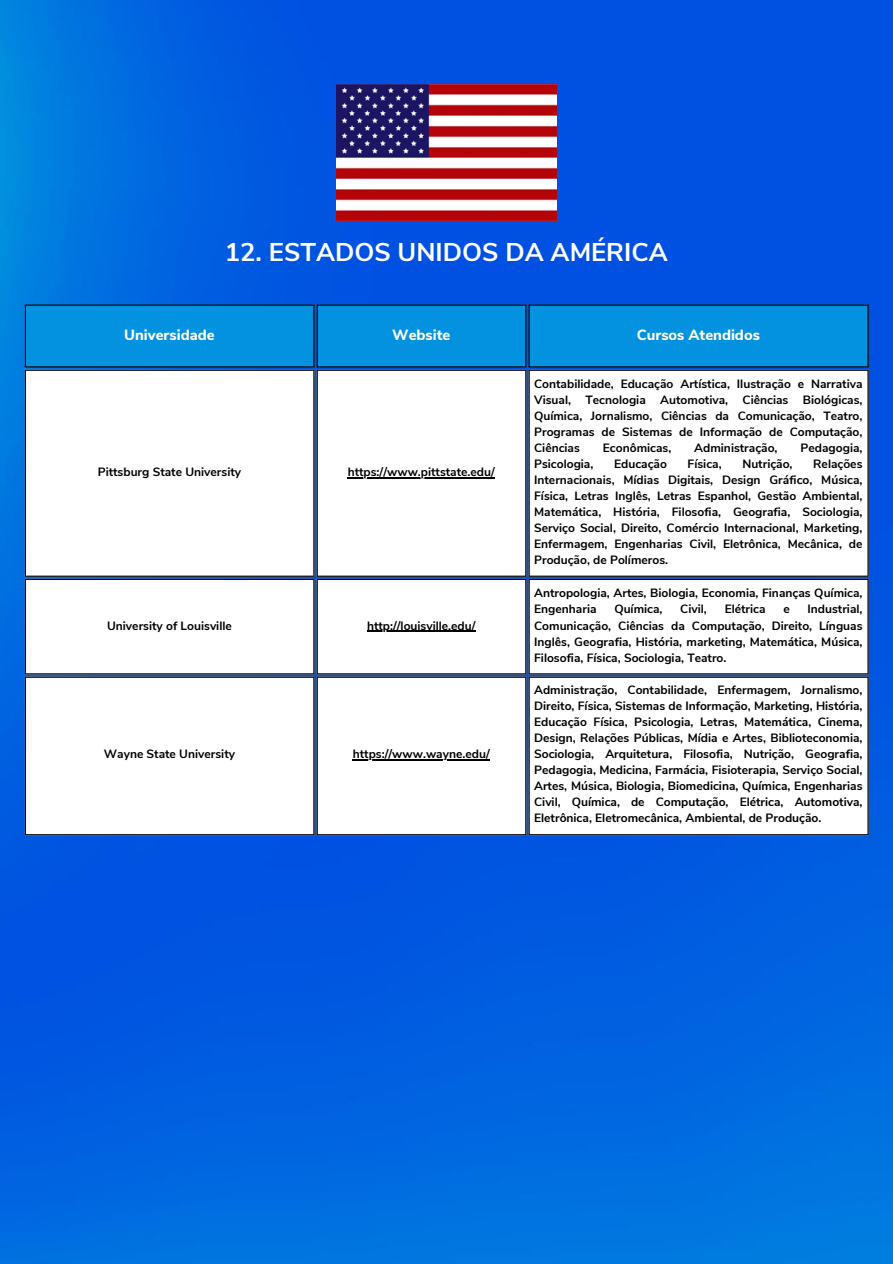
<style>
.page{position:relative;width:893px;height:1264px;background:#fff}
.page>*{position:absolute;margin:0;border:0;box-sizing:border-box;transform-origin:0 0}
.t1{font:700 25.65px "Nunito Sans";color:#fff}
.t2{font:800 14.7px "Nunito Sans";color:#fff}
.t3{font:700 12px/16px "Nunito Sans";color:#000;text-align:justify}
</style>
<div class="page">
<img style="left:0;top:0;width:892px;height:1263px">
<div style="left:26px;top:304px;width:841px;height:63px;background:#0392df"></div>
<svg style="left:25px;top:369px;width:843px;height:466px"></svg>
<hr style="left:347px;top:477px;width:148px;height:1px;background:#000">
<hr style="left:367px;top:630px;width:108px;height:1px;background:#000">
<hr style="left:353px;top:759px;width:137px;height:1px;background:#000">
<hr style="left:25px;top:305px;width:1px;height:61px;background:#000">
<hr style="left:313px;top:305px;width:1px;height:61px;background:#000">
<hr style="left:25px;top:304px;width:289px;height:1px;background:#000">
<hr style="left:25px;top:366px;width:289px;height:1px;background:#000">
<hr style="left:316px;top:305px;width:2px;height:61px;background:#000">
<hr style="left:525px;top:305px;width:1px;height:61px;background:#000">
<hr style="left:316px;top:304px;width:210px;height:1px;background:#000">
<hr style="left:316px;top:366px;width:210px;height:1px;background:#000">
<hr style="left:528px;top:305px;width:1px;height:61px;background:#000">
<hr style="left:867px;top:305px;width:1px;height:61px;background:#000">
<hr style="left:528px;top:304px;width:340px;height:1px;background:#000">
<hr style="left:528px;top:366px;width:340px;height:1px;background:#000">
<hr style="left:25px;top:371px;width:1px;height:204px;background:#000">
<hr style="left:313px;top:371px;width:1px;height:204px;background:#000">
<hr style="left:25px;top:369px;width:289px;height:2px;background:#000">
<hr style="left:25px;top:575px;width:289px;height:1px;background:#000">
<hr style="left:316px;top:371px;width:2px;height:204px;background:#000">
<hr style="left:525px;top:371px;width:1px;height:204px;background:#000">
<hr style="left:316px;top:369px;width:210px;height:2px;background:#000">
<hr style="left:316px;top:575px;width:210px;height:1px;background:#000">
<hr style="left:528px;top:371px;width:1px;height:204px;background:#000">
<hr style="left:867px;top:371px;width:1px;height:204px;background:#000">
<hr style="left:528px;top:369px;width:340px;height:2px;background:#000">
<hr style="left:528px;top:575px;width:340px;height:1px;background:#000">
<hr style="left:25px;top:580px;width:1px;height:93px;background:#000">
<hr style="left:313px;top:580px;width:1px;height:93px;background:#000">
<hr style="left:25px;top:579px;width:289px;height:1px;background:#000">
<hr style="left:25px;top:673px;width:289px;height:1px;background:#000">
<hr style="left:316px;top:580px;width:2px;height:93px;background:#000">
<hr style="left:525px;top:580px;width:1px;height:93px;background:#000">
<hr style="left:316px;top:579px;width:210px;height:1px;background:#000">
<hr style="left:316px;top:673px;width:210px;height:1px;background:#000">
<hr style="left:528px;top:580px;width:1px;height:93px;background:#000">
<hr style="left:867px;top:580px;width:1px;height:93px;background:#000">
<hr style="left:528px;top:579px;width:340px;height:1px;background:#000">
<hr style="left:528px;top:673px;width:340px;height:1px;background:#000">
<hr style="left:25px;top:677px;width:1px;height:157px;background:#000">
<hr style="left:313px;top:677px;width:1px;height:157px;background:#000">
<hr style="left:25px;top:676px;width:289px;height:1px;background:#000">
<hr style="left:25px;top:834px;width:289px;height:1px;background:#000">
<hr style="left:316px;top:677px;width:2px;height:157px;background:#000">
<hr style="left:525px;top:677px;width:1px;height:157px;background:#000">
<hr style="left:316px;top:676px;width:210px;height:1px;background:#000">
<hr style="left:316px;top:834px;width:210px;height:1px;background:#000">
<hr style="left:528px;top:677px;width:1px;height:157px;background:#000">
<hr style="left:867px;top:677px;width:1px;height:157px;background:#000">
<hr style="left:528px;top:676px;width:340px;height:1px;background:#000">
<hr style="left:528px;top:834px;width:340px;height:1px;background:#000">
<img style="left:336px;top:85px;width:221px;height:136px">
<h1 class="t1" style="left:225px;top:235px;width:444px">12. ESTADOS UNIDOS DA AMÉRICA</h1>
<p class="t2" style="left:124px;top:325px;width:92px">Universidade</p>
<p class="t2" style="left:392px;top:325px;width:60px">Website</p>
<p class="t2" style="left:636px;top:325px;width:125px">Cursos Atendidos</p>
<p class="t3" style="left:98px;top:464px;width:145px">Pittsburg State University</p>
<p class="t3" style="left:347px;top:464px;width:149px">https://www.pittstate.edu/</p>
<p class="t3" style="left:107px;top:617px;width:126px">University of Louisville</p>
<p class="t3" style="left:367px;top:617px;width:110px">http://louisville.edu/</p>
<p class="t3" style="left:104px;top:746px;width:133px">Wayne State University</p>
<p class="t3" style="left:353px;top:746px;width:138px">https://www.wayne.edu/</p>
<p class="t3" style="left:534px;top:376px;width:330px">Contabilidade, Educação Artística, Ilustração e Narrativa Visual, Tecnologia Automotiva, Ciências Biológicas, Química, Jornalismo, Ciências da Comunicação, Teatro, Programas de Sistemas de Informação de Computação, Ciências</p>
<p class="t3" style="left:603px;top:440px;width:70px">Econômicas,</p>
<p class="t3" style="left:694px;top:440px;width:85px">Administração,</p>
<p class="t3" style="left:800px;top:440px;width:63px">Pedagogia,</p>
<p class="t3" style="left:534px;top:456px;width:61px">Psicologia,</p>
<p class="t3" style="left:614px;top:456px;width:54px">Educação</p>
<p class="t3" style="left:687px;top:456px;width:36px">Física,</p>
<p class="t3" style="left:742px;top:456px;width:52px">Nutrição,</p>
<p class="t3" style="left:534px;top:456px;width:330px;text-indent:279px">Relações Internacionais, Mídias Digitais, Design Gráfico, Música, Física, Letras Inglês, Letras Espanhol, Gestão Ambiental, Matemática, História, Filosofia, Geografia, Sociologia, Serviço Social, Direito, Comércio Internacional, Marketing, Enfermagem, Engenharias Civil, Eletrônica, Mecânica, de Produção, de Polímeros.</p>
<p class="t3" style="left:534px;top:585px;width:330px">Antropologia, Artes, Biologia, Economia, Finanças Química,<br>Engenharia</p>
<p class="t3" style="left:614px;top:601px;width:50px">Química,</p>
<p class="t3" style="left:680px;top:601px;width:28px">Civil,</p>
<p class="t3" style="left:724px;top:601px;width:42px">Elétrica</p>
<p class="t3" style="left:783px;top:601px;width:8px">e</p>
<p class="t3" style="left:534px;top:601px;width:330px;text-indent:273px">Industrial, Comunicação, Ciências da Computação, Direito, Línguas Inglês, Geografia, História, marketing, Matemática, Música, Filosofia, Física, Sociologia, Teatro.</p>
<p class="t3" style="left:534px;top:682px;width:330px">Administração, Contabilidade, Enfermagem, Jornalismo, Direito, Física, Sistemas de Informação, Marketing, História, Educação Física, Psicologia, Letras, Matemática, Cinema, Design, Relações Públicas, Mídia e Artes, Biblioteconomia, Sociologia, Arquitetura, Filosofia, Nutrição, Geografia, Pedagogia, Medicina, Farmácia, Fisioterapia, Serviço Social, Artes, Música, Biologia, Biomedicina, Química, Engenharias Civil, Química, de Computação, Elétrica, Automotiva, Eletrônica, Eletromecânica, Ambiental, de Produção.</p>
</div>
